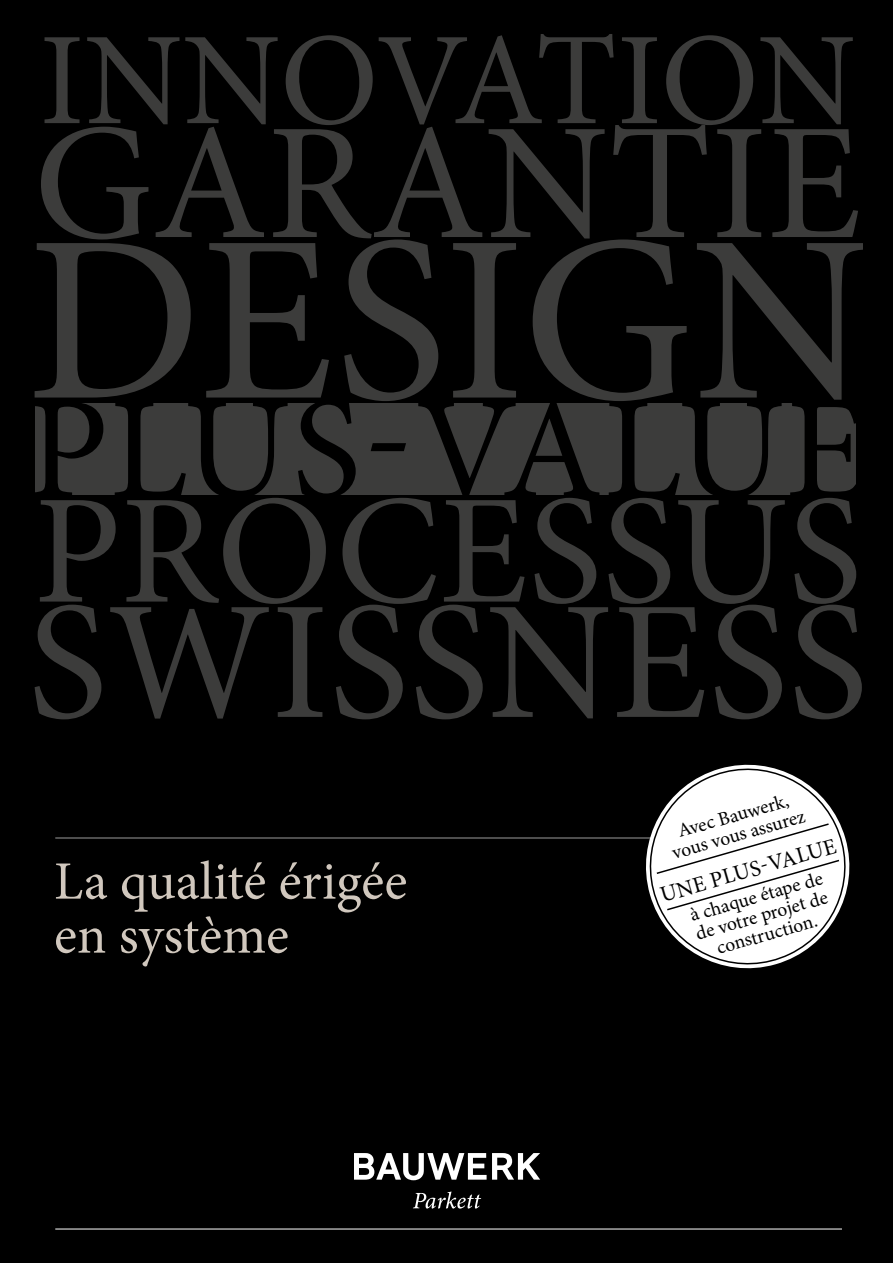
<style>
.page{position:relative;width:893px;height:1263px;background:#000}
.page>*{position:absolute;margin:0;border:0;box-sizing:border-box;transform-origin:0 0}
.t1{font:237.6px "Minion Pro";letter-spacing:-.01em;color:#3c3c3b}
.t2{font:168.75px "Minion Pro";color:#3c3c3b}
.t3{font:165.9px "Minion Pro";color:#3c3c3b}
.t4{font:156px "Minion Pro";color:#3c3c3b}
.t5{font:145.5px "Minion Pro";letter-spacing:.005em;color:#000}
.t6{font:132px "Minion Pro";letter-spacing:-.01em;color:#3c3c3b}
.t7{font:54px/54px "Minion Pro";color:#d1c8be}
.t8{font:22.5px "Minion Pro";color:#000}
.t9{font:19.5px/19.5px "Minion Pro";color:#000;text-align:center}
</style>
<div class="page">
<hr style="left:55px;top:1228px;width:787px;height:1px;background:#fff">
<hr style="left:55px;top:838px;width:787px;height:1px;background:#9d9d9c">
<div style="left:36px;top:403px;width:820px;height:91px;background:#3c3c3b"></div>
<svg style="left:637px;top:764px;width:213px;height:205px"></svg>
<svg style="left:413px;top:1191px;width:68px;height:17px"></svg>
<svg style="left:354px;top:1153px;width:186px;height:27px"></svg>
<h3 class="t6" style="left:39px;top:-7px;width:818px">INNOVATION</h3>
<h3 class="t3" style="left:34px;top:73px;width:830px">GARANTIE</h3>
<h1 class="t1" style="left:27px;top:163px;width:843px">DESIGN</h1>
<h3 class="t5" style="left:27px;top:353px;width:843px">PLUS-VALUE</h3>
<h3 class="t4" style="left:34px;top:447px;width:830px">PROCESSUS</h3>
<h2 class="t2" style="left:28px;top:550px;width:842px">SWISSNESS</h2>
<h3 class="t7" style="left:54px;top:855px;width:355px">La qualité érigée en système</h3>
<p class="t9" style="left:664px;top:825px;width:139px;rotate:-16deg">Avec Bauwerk, vous vous assurez</p>
<p class="t9" style="left:688px;top:906px;width:139px;rotate:-16deg">à chaque étape de de votre projet de construction.</p>
<p class="t8" style="left:657px;top:881px;width:184px;rotate:-16deg">UNE PLUS-VALUE</p>
</div>
